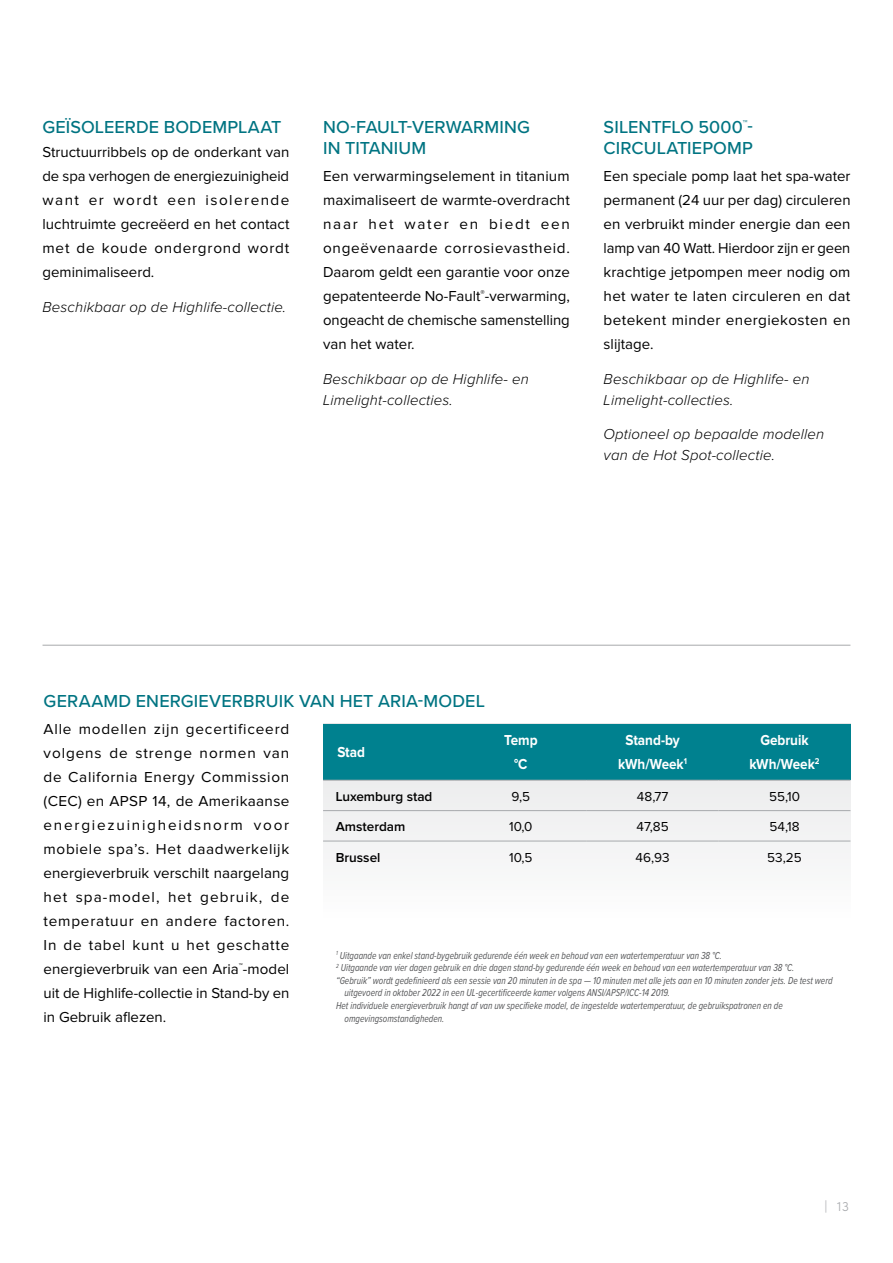
<style>
.page{position:relative;width:893px;height:1263px;background:#fff}
.page>*{position:absolute;margin:0;border:0;box-sizing:border-box;transform-origin:0 0}
.t1{font:500 18px/21px "Proxima Nova";letter-spacing:.005em;color:#007482}
.t2{font:15px/24px "Proxima Nova";color:#000;text-align:justify}
.t3{font:italic 300 15px/21px "Proxima Nova";letter-spacing:.01em;color:#000}
.t4{font:700 15px/24px "Proxima Nova";color:#fff;text-align:center;scale:.9 1}
.t5{font:13.5px "Proxima Nova";color:#000}
.t6{font:600 13.5px "Proxima Nova";color:#000}
.t7{font:300 13.5px "Sofia Pro";color:#a7a9ac;scale:.95 1}
.t8{font:italic 10.5px "Proxima Nova Cond";color:#58595b;scale:.9 1}
</style>
<div class="page">
<div style="left:323px;top:724px;width:527px;height:195px;background:#f4f5f5"></div>
<div style="left:323px;top:724px;width:527px;height:56px;background:#00818f"></div>
<hr style="left:43px;top:645px;width:807px;height:1px;background:#a7a9ac">
<hr style="left:323px;top:780px;width:132px;height:1px;background:#a7a9ac">
<hr style="left:455px;top:780px;width:132px;height:1px;background:#a7a9ac">
<hr style="left:587px;top:780px;width:132px;height:1px;background:#a7a9ac">
<hr style="left:719px;top:780px;width:131px;height:1px;background:#a7a9ac">
<hr style="left:323px;top:810px;width:132px;height:1px;background:#a7a9ac">
<hr style="left:455px;top:810px;width:132px;height:1px;background:#a7a9ac">
<hr style="left:587px;top:810px;width:132px;height:1px;background:#a7a9ac">
<hr style="left:719px;top:810px;width:131px;height:1px;background:#a7a9ac">
<hr style="left:323px;top:841px;width:132px;height:1px;background:#a7a9ac">
<hr style="left:455px;top:841px;width:132px;height:1px;background:#a7a9ac">
<hr style="left:587px;top:841px;width:132px;height:1px;background:#a7a9ac">
<hr style="left:719px;top:841px;width:131px;height:1px;background:#a7a9ac">
<p class="t1" style="left:43px;top:115px;width:241px">GEÏSOLEERDE BODEMPLAAT</p>
<p class="t2" style="left:43px;top:141px;width:248px">Structuurribbels op de onderkant van de spa verhogen de energiezuinigheid want er wordt een isolerende luchtruimte gecreëerd en het contact met de koude ondergrond wordt geminimaliseerd.</p>
<p class="t3" style="left:43px;top:297px;width:245px">Beschikbaar op de Highlife-collectie.</p>
<p class="t1" style="left:323px;top:115px;width:208px">NO-FAULT-VERWARMING<br>IN TITANIUM</p>
<p class="t2" style="left:323px;top:165px;width:248px">Een verwarmingselement in titanium maximaliseert de warmte-overdracht naar het water en biedt een ongeëvenaarde corrosievastheid.<br>Daarom geldt een garantie voor onze gepatenteerde No-Fault<sup>®</sup>-verwarming, ongeacht de chemische samenstelling van het water.</p>
<p class="t3" style="left:323px;top:369px;width:207px">Beschikbaar op de Highlife- en<br>Limelight-collecties.</p>
<p class="t1" style="left:604px;top:115px;width:151px">SILENTFLO 5000<sup>™</sup>-<br>CIRCULATIEPOMP</p>
<p class="t2" style="left:604px;top:165px;width:248px">Een speciale pomp laat het spa-water permanent (24 uur per dag) circuleren en verbruikt minder energie dan een lamp van 40 Watt. Hierdoor zijn er geen krachtige jetpompen meer nodig om het water te laten circuleren en dat betekent minder energiekosten en slijtage.</p>
<p class="t3" style="left:604px;top:369px;width:207px">Beschikbaar op de Highlife- en<br>Limelight-collecties.</p>
<p class="t3" style="left:604px;top:424px;width:222px">Optioneel op bepaalde modellen van de Hot Spot-collectie.</p>
<p class="t1" style="left:44px;top:689px;width:443px">GERAAMD ENERGIEVERBRUIK VAN HET ARIA-MODEL</p>
<p class="t2" style="left:44px;top:717px;width:247px">Alle modellen zijn gecertificeerd volgens de strenge normen van de California Energy Commission (CEC) en APSP 14, de Amerikaanse energiezuinigheidsnorm voor mobiele spa’s. Het daadwerkelijk energieverbruik verschilt naargelang het spa-model, het gebruik, de temperatuur en andere factoren.<br>In de tabel kunt u het geschatte energieverbruik van een Aria<sup>™</sup>-model uit de Highlife-collectie in Stand-by en in Gebruik aflezen.</p>
<p class="t4" style="left:337px;top:741px;width:32px">Stad</p>
<p class="t4" style="left:504px;top:729px;width:39px">Temp °C</p>
<p class="t4" style="left:618px;top:729px;width:78px">Stand-by kWh/Week<sup>1</sup></p>
<p class="t4" style="left:749px;top:729px;width:80px">Gebruik kWh/Week<sup>2</sup></p>
<p class="t6" style="left:336px;top:790px;width:98px">Luxemburg stad</p>
<p class="t5" style="left:511px;top:790px;width:20px">9,5</p>
<p class="t5" style="left:637px;top:790px;width:33px">48,77</p>
<p class="t5" style="left:769px;top:790px;width:32px">55,10</p>
<p class="t6" style="left:336px;top:820px;width:71px">Amsterdam</p>
<p class="t5" style="left:509px;top:820px;width:25px">10,0</p>
<p class="t5" style="left:637px;top:820px;width:34px">47,85</p>
<p class="t5" style="left:769px;top:820px;width:31px">54,18</p>
<p class="t6" style="left:336px;top:851px;width:46px">Brussel</p>
<p class="t5" style="left:509px;top:851px;width:25px">10,5</p>
<p class="t5" style="left:636px;top:851px;width:36px">46,93</p>
<p class="t5" style="left:767px;top:851px;width:36px">53,25</p>
<p class="t8" style="left:336px;top:947px;width:430px"><sup>1</sup> Uitgaande van enkel stand-bygebruik gedurende één week en behoud van een watertemperatuur van 38 °C.</p>
<p class="t8" style="left:336px;top:960px;width:511px"><sup>2</sup> Uitgaande van vier dagen gebruik en drie dagen stand-by gedurende één week en behoud van een watertemperatuur van 38 °C.</p>
<p class="t8" style="left:336px;top:973px;width:553px">“Gebruik” wordt gedefinieerd als een sessie van 20 minuten in de spa — 10 minuten met alle jets aan en 10 minuten zonder jets. De test werd</p>
<p class="t8" style="left:345px;top:985px;width:363px">uitgevoerd in oktober 2022 in een UL-gecertificeerde kamer volgens ANSI/APSP/ICC-14 2019.</p>
<p class="t8" style="left:336px;top:998px;width:498px">Het individuele energieverbruik hangt af van uw specifieke model, de ingestelde watertemperatuur, de gebruikspatronen en de</p>
<p class="t8" style="left:345px;top:1010px;width:112px">omgevingsomstandigheden.</p>
<p class="t7" style="left:824px;top:1197px;width:28px">| 13</p>
</div>
